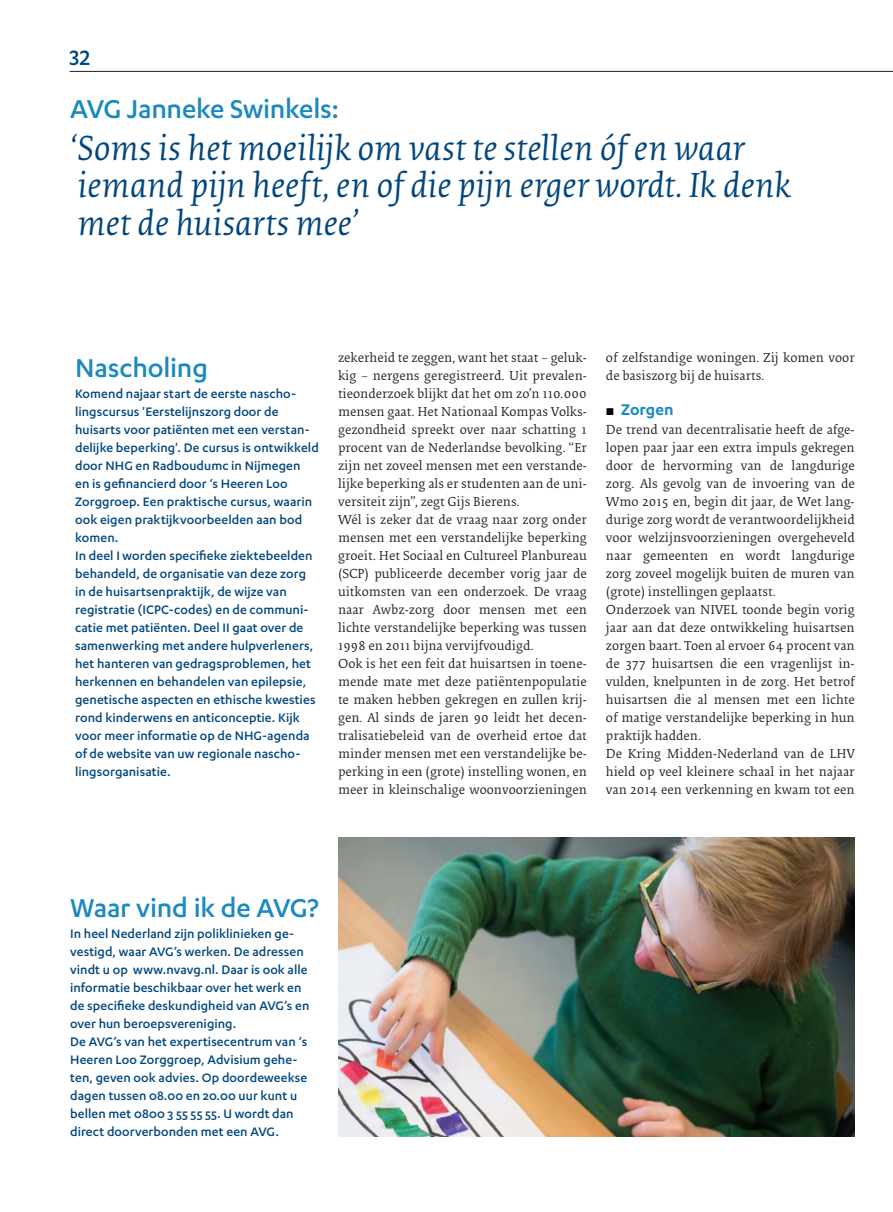
<style>
.page{position:relative;width:893px;height:1212px;background:#fff}
.page>*{position:absolute;margin:0;border:0;box-sizing:border-box;transform-origin:0 0}
.t1{font:italic 36px/37.5px "Collis";letter-spacing:-.01em;color:#00467e}
.t2{font:500 30px "Karbon";letter-spacing:-.01em;color:#1c89bf}
.t3{font:500 24px "Karbon";color:#00467e}
.t4{font:600 18px "Karbon";color:#1c89bf}
.t5{font:500 14.25px/18px "Karbon";letter-spacing:.005em;color:#00467e}
.t6{font:13.5px/18px "Collis";color:#231f20}
.s1{font-family:"Apex New";font-weight:400;font-size:13.5px;color:#000}
</style>
<div class="page">
<img style="left:338px;top:838px;width:517px;height:298px">
<hr style="left:70px;top:71px;width:823px;height:1px;background:#231f20">
<h3 class="t3" style="left:70px;top:45px;width:22px">32</h3>
<h2 class="t2" style="left:70px;top:92px;width:270px">AVG Janneke Swinkels:</h2>
<h1 class="t1" style="left:70px;top:133px;width:723px">‘Soms is het moeilijk om vast te stellen óf en waar iemand pijn heeft, en of die pijn erger wordt. Ik denk met de huisarts mee’</h1>
<h2 class="t2" style="left:75px;top:351px;width:134px">Nascholing</h2>
<p class="t5" style="left:75px;top:384px;width:245px">Komend najaar start de eerste nascho&shy;lingscursus 'Eerstelijnszorg door de huisarts voor patiënten met een verstan&shy;delijke beperking'. De cursus is ontwikkeld door NHG en Radboudumc in Nijmegen<br>en is gefinancierd door ‘s Heeren Loo Zorggroep. Een praktische cursus, waarin ook eigen praktijkvoorbeelden aan bod komen.<br>In deel I worden specifieke ziektebeelden behandeld, de organisatie van deze zorg in de huisartsenpraktijk, de wijze van registratie (ICPC-codes) en de communi&shy;catie met patiënten. Deel II gaat over de samenwerking met andere hulpverleners, het hanteren van gedragsproblemen, het herkennen en behandelen van epilepsie, genetische aspecten en ethische kwesties rond kinderwens en anticonceptie. Kijk voor meer informatie op de NHG-agenda of de website van uw regionale nascho&shy;lingsorganisatie.</p>
<p class="t6" style="left:338px;top:350px;width:250px">zekerheid te zeggen, want het staat – geluk&shy;kig – nergens geregistreerd. Uit prevalen&shy;tieonderzoek blijkt dat het om zo’n 110.000 mensen gaat. Het Nationaal Kompas Volks&shy;gezondheid spreekt over naar schatting 1 procent van de Nederlandse bevolking. “Er zijn net zoveel mensen met een verstande&shy;lijke beperking als er studenten aan de uni&shy;versiteit zijn”, zegt Gijs Bierens.<br>Wél is zeker dat de vraag naar zorg onder mensen met een verstandelijke beperking groeit. Het Sociaal en Cultureel Planbureau (SCP) publiceerde december vorig jaar de uitkomsten van een onderzoek. De vraag naar Awbz-zorg door mensen met een lichte verstandelijke beperking was tussen 1998 en 2011 bijna vervijfvoudigd.<br>Ook is het een feit dat huisartsen in toene&shy;mende mate met deze patiëntenpopulatie te maken hebben gekregen en zullen krij&shy;gen. Al sinds de jaren 90 leidt het decen&shy;tralisatiebeleid van de overheid ertoe dat minder mensen met een verstandelijke be&shy;perking in een (grote) instelling wonen, en meer in kleinschalige woonvoorzieningen</p>
<p class="t6" style="left:606px;top:350px;width:250px">of zelfstandige woningen. Zij komen voor de basiszorg bij de huisarts.</p>
<h3 class="t4" style="left:606px;top:399px;width:69px"><span class="s1">▪</span> Zorgen</h3>
<p class="t6" style="left:606px;top:422px;width:250px">De trend van decentralisatie heeft de afge&shy;lopen paar jaar een extra impuls gekregen door de hervorming van de langdurige zorg. Als gevolg van de invoering van de Wmo 2015 en, begin dit jaar, de Wet lang&shy;durige zorg wordt de verantwoordelijkheid voor welzijnsvoorzieningen overgeheveld naar gemeenten en wordt langdurige zorg zoveel mogelijk buiten de muren van (grote) instellingen geplaatst.<br>Onderzoek van NIVEL toonde begin vorig jaar aan dat deze ontwikkeling huisartsen zorgen baart. Toen al ervoer 64 procent van de 377 huisartsen die een vragenlijst in&shy;vulden, knelpunten in de zorg. Het betrof huisartsen die al mensen met een lichte of matige verstandelijke beperking in hun praktijk hadden.<br>De Kring Midden-Nederland van de LHV hield op veel kleinere schaal in het najaar van 2014 een verkenning en kwam tot een</p>
<h2 class="t2" style="left:70px;top:891px;width:250px">Waar vind ik de AVG?</h2>
<p class="t5" style="left:70px;top:924px;width:241px">In heel Nederland zijn poliklinieken ge&shy;vestigd, waar AVG’s werken. De adressen vindt u op www.nvavg.nl. Daar is ook alle informatie beschikbaar over het werk en de specifieke deskundigheid van AVG’s en over hun beroepsvereniging.<br>De AVG’s van het expertisecentrum van ‘s Heeren Loo Zorggroep, Advisium gehe&shy;ten, geven ook advies. Op doordeweekse dagen tussen 08.00 en 20.00 uur kunt u bellen met 0800 3 55 55 55. U wordt dan direct doorverbonden met een AVG.</p>
</div>
